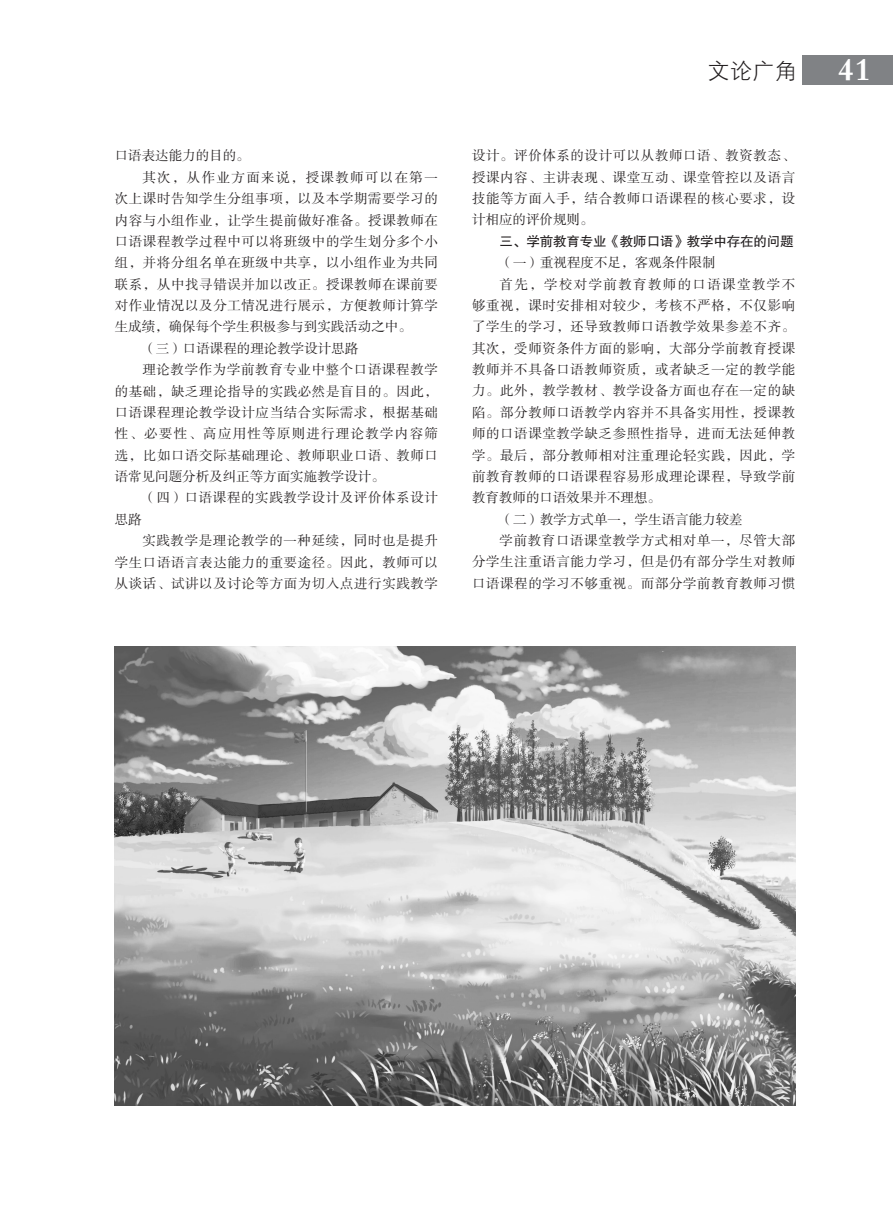
<style>
.page{position:relative;width:893px;height:1212px;background:#fff}
.page>*{position:absolute;margin:0;border:0;box-sizing:border-box;transform-origin:0 0}
.t1{font:22.5px "FZXH1 K GBK1 0";color:#231f20}
.t2{font:13.5px/21.3px "FZSSK GBK1 0";letter-spacing:.045em;color:#231f20;text-align:justify}
.t3{font:13.5px "FZSSK GBK1 0";color:#231f20}
.t4{font:13.5px "FZSSK GBK1 0";letter-spacing:.1em;color:#231f20}
.t5{font:13.5px "FZSSK GBK1 0";letter-spacing:.09em;color:#231f20}
.t6{font:13.5px "FZHTK GBK1 0";letter-spacing:-.01em;color:#231f20}
.s1{font-family:"FZDBSK GBK1 0";font-size:33px;color:#fff}
</style>
<div class="page">
<div style="left:803px;top:55px;width:90px;height:30px;background:#808285"></div>
<img style="left:115px;top:647px;width:680px;height:459px">
<p class="t3" style="left:115px;top:149px;width:136px">口语表达能力的目的。</p>
<p class="t4" style="left:142px;top:170px;width:297px">其次，从作业方面来说，授课教师可以在第一</p>
<p class="t2" style="left:115px;top:189px;width:325px">次上课时告知学生分组事项，以及本学期需要学习的</p>
<p class="t2" style="left:115px;top:210px;width:325px">内容与小组作业，让学生提前做好准备。授课教师在</p>
<p class="t2" style="left:115px;top:231px;width:325px">口语课程教学过程中可以将班级中的学生划分多个小</p>
<p class="t2" style="left:115px;top:253px;width:325px">组，并将分组名单在班级中共享，以小组作业为共同</p>
<p class="t2" style="left:115px;top:274px;width:325px">联系，从中找寻错误并加以改正。授课教师在课前要</p>
<p class="t2" style="left:115px;top:295px;width:325px">对作业情况以及分工情况进行展示，方便教师计算学</p>
<p class="t3" style="left:115px;top:320px;width:298px">生成绩，确保每个学生积极参与到实践活动之中。</p>
<p class="t3" style="left:142px;top:341px;width:217px">（三）口语课程的理论教学设计思路</p>
<p class="t2" style="left:142px;top:360px;width:297px">理论教学作为学前教育专业中整个口语课程教学</p>
<p class="t2" style="left:115px;top:381px;width:325px">的基础，缺乏理论指导的实践必然是盲目的。因此，</p>
<p class="t2" style="left:115px;top:402px;width:325px">口语课程理论教学设计应当结合实际需求，根据基础</p>
<p class="t5" style="left:115px;top:427px;width:325px">性、必要性、高应用性等原则进行理论教学内容筛</p>
<p class="t2" style="left:115px;top:445px;width:325px">选，比如口语交际基础理论、教师职业口语、教师口</p>
<p class="t3" style="left:115px;top:469px;width:271px">语常见问题分析及纠正等方面实施教学设计。</p>
<p class="t2" style="left:142px;top:488px;width:297px">（四）口语课程的实践教学设计及评价体系设计</p>
<p class="t2" style="left:115px;top:509px;width:28px">思路</p>
<p class="t2" style="left:142px;top:531px;width:297px">实践教学是理论教学的一种延续，同时也是提升</p>
<p class="t2" style="left:115px;top:552px;width:325px">学生口语语言表达能力的重要途径。因此，教师可以</p>
<p class="t2" style="left:115px;top:573px;width:325px">从谈话、试讲以及讨论等方面为切入点进行实践教学</p>
<h1 class="t1" style="left:707px;top:59px;width:165px">文论广角 <span class="s1">41</span></h1>
<p class="t2" style="left:472px;top:146px;width:325px">设计。评价体系的设计可以从教师口语、教资教态、授课内容、主讲表现、课堂互动、课堂管控以及语言技能等方面入手，结合教师口语课程的核心要求，设计相应的评价规则。</p>
<p class="t6" style="left:500px;top:234px;width:296px">三、学前教育专业《教师口语》教学中存在的问题</p>
<p class="t3" style="left:500px;top:256px;width:217px">（一）重视程度不足，客观条件限制</p>
<p class="t4" style="left:500px;top:277px;width:297px">首先，学校对学前教育教师的口语课堂教学不</p>
<p class="t2" style="left:472px;top:295px;width:325px">够重视，课时安排相对较少，考核不严格，不仅影响</p>
<p class="t2" style="left:472px;top:317px;width:325px">了学生的学习，还导致教师口语教学效果参差不齐。</p>
<p class="t2" style="left:472px;top:338px;width:325px">其次，受师资条件方面的影响，大部分学前教育授课</p>
<p class="t2" style="left:472px;top:359px;width:325px">教师并不具备口语教师资质，或者缺乏一定的教学能</p>
<p class="t2" style="left:472px;top:381px;width:325px">力。此外，教学教材、教学设备方面也存在一定的缺</p>
<p class="t2" style="left:472px;top:402px;width:325px">陷。部分教师口语教学内容并不具备实用性，授课教</p>
<p class="t2" style="left:472px;top:424px;width:325px">师的口语课堂教学缺乏参照性指导，进而无法延伸教</p>
<p class="t2" style="left:472px;top:445px;width:325px">学。最后，部分教师相对注重理论轻实践，因此，学</p>
<p class="t2" style="left:472px;top:466px;width:325px">前教育教师的口语课程容易形成理论课程，导致学前</p>
<p class="t3" style="left:472px;top:491px;width:190px">教育教师的口语效果并不理想。</p>
<p class="t3" style="left:500px;top:512px;width:244px">（二）教学方式单一，学生语言能力较差</p>
<p class="t2" style="left:500px;top:530px;width:297px">学前教育口语课堂教学方式相对单一，尽管大部</p>
<p class="t2" style="left:472px;top:552px;width:325px">分学生注重语言能力学习，但是仍有部分学生对教师</p>
<p class="t2" style="left:472px;top:573px;width:325px">口语课程的学习不够重视。而部分学前教育教师习惯</p>
</div>
